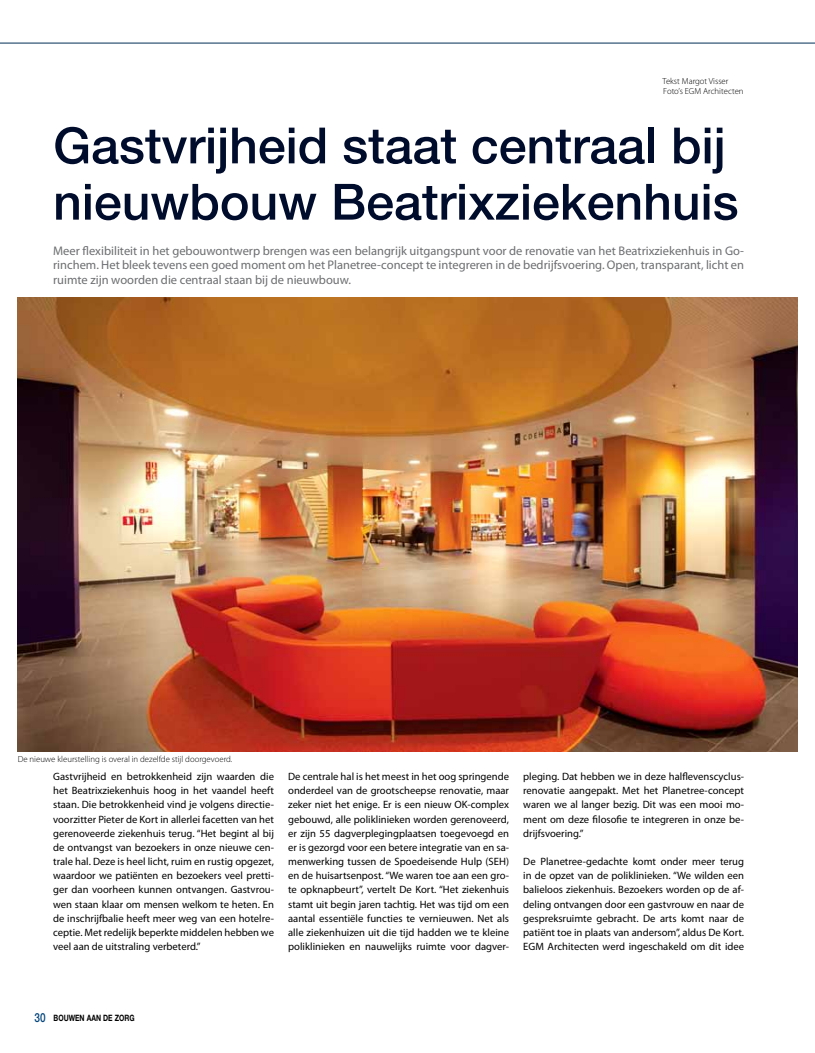
<style>
.page{position:relative;width:815px;height:1053px;background:#fff}
.page>*{position:absolute;margin:0;border:0;box-sizing:border-box;transform-origin:0 0}
.t1{font:500 50px/56.2px "Helvetica Neue LT Std";color:#000c2c}
.t2{font:12.5px/14.1px "Myriad Pro";color:#6d6e71;text-align:justify}
.t3{font:10.62px/14.1px "Myriad Pro";color:#000;text-align:justify}
.t4{font:300 8.75px/10px "Myriad Pro";color:#000}
.t5{font:700 8.75px "Helvetica Neue LT Std";color:#000;scale:.78 1}
.s1{font-weight:500;font-size:12.5px;color:#00447c}
</style>
<div class="page">
<hr style="left:0;top:43px;width:815px;height:1px;background:#002e57">
<img style="left:18px;top:298px;width:779px;height:453px">
<p class="t4" style="left:662px;top:76px;width:83px">Tekst Margot Visser<br>Foto’s EGM Architecten</p>
<h1 class="t1" style="left:53px;top:117px;width:687px">Gastvrijheid staat centraal bij nieuwbouw Beatrixziekenhuis</h1>
<p class="t2" style="left:53px;top:244px;width:692px">Meer flexibiliteit in het gebouwontwerp brengen was een belangrijk uitgangspunt voor de renovatie van het Beatrixziekenhuis in Go&shy;rinchem. Het bleek tevens een goed moment om het Planetree-concept te integreren in de bedrijfsvoering. Open, transparant, licht en ruimte zijn woorden die centraal staan bij de nieuwbouw.</p>
<p class="t4" style="left:18px;top:754px;width:216px">De nieuwe kleurstelling is overal in dezelfde stijl doorgevoerd.</p>
<p class="t3" style="left:53px;top:769px;width:222px">Gastvrijheid en betrokkenheid zijn waarden die het Beatrixziekenhuis hoog in het vaandel heeft staan. Die betrokkenheid vind je volgens directie&shy;voorzitter Pieter de Kort in allerlei facetten van het gerenoveerde ziekenhuis terug. “Het begint al bij de ontvangst van bezoekers in onze nieuwe cen&shy;trale hal. Deze is heel licht, ruim en rustig opgezet, waardoor we patiënten en bezoekers veel pretti&shy;ger dan voorheen kunnen ontvangen. Gastvrou&shy;wen staan klaar om mensen welkom te heten. En de inschrijfbalie heeft meer weg van een hotelre&shy;ceptie. Met redelijk beperkte middelen hebben we veel aan de uitstraling verbeterd.”</p>
<p class="t3" style="left:288px;top:769px;width:222px">De centrale hal is het meest in het oog springende onderdeel van de grootscheepse renovatie, maar zeker niet het enige. Er is een nieuw OK-complex gebouwd, alle poliklinieken worden gerenoveerd, er zijn 55 dagverplegingplaatsen toegevoegd en er is gezorgd voor een betere integratie van en sa&shy;menwerking tussen de Spoedeisende Hulp (SEH) en de huisartsenpost. “We waren toe aan een gro&shy;te opknapbeurt”, vertelt De Kort. “Het ziekenhuis stamt uit begin jaren tachtig. Het was tijd om een aantal essentiële functies te vernieuwen. Net als alle ziekenhuizen uit die tijd hadden we te kleine poliklinieken en nauwelijks ruimte voor dagver-</p>
<p class="t3" style="left:523px;top:769px;width:222px">pleging. Dat hebben we in deze halflevenscyclus&shy;renovatie aangepakt. Met het Planetree-concept waren we al langer bezig. Dit was een mooi mo&shy;ment om deze filosofie te integreren in onze be&shy;drijfsvoering.”</p>
<p class="t3" style="left:523px;top:854px;width:222px">De Planetree-gedachte komt onder meer terug in de opzet van de poliklinieken. “We wilden een balieloos ziekenhuis. Bezoekers worden op de af&shy;deling ontvangen door een gastvrouw en naar de gespreksruimte gebracht. De arts komt naar de patiënt toe in plaats van andersom”, aldus De Kort.<br>EGM Architecten werd ingeschakeld om dit idee</p>
<p class="t5" style="left:35px;top:1012px;width:130px"><span class="s1">30</span> BOUWEN AAN DE ZORG</p>
</div>
